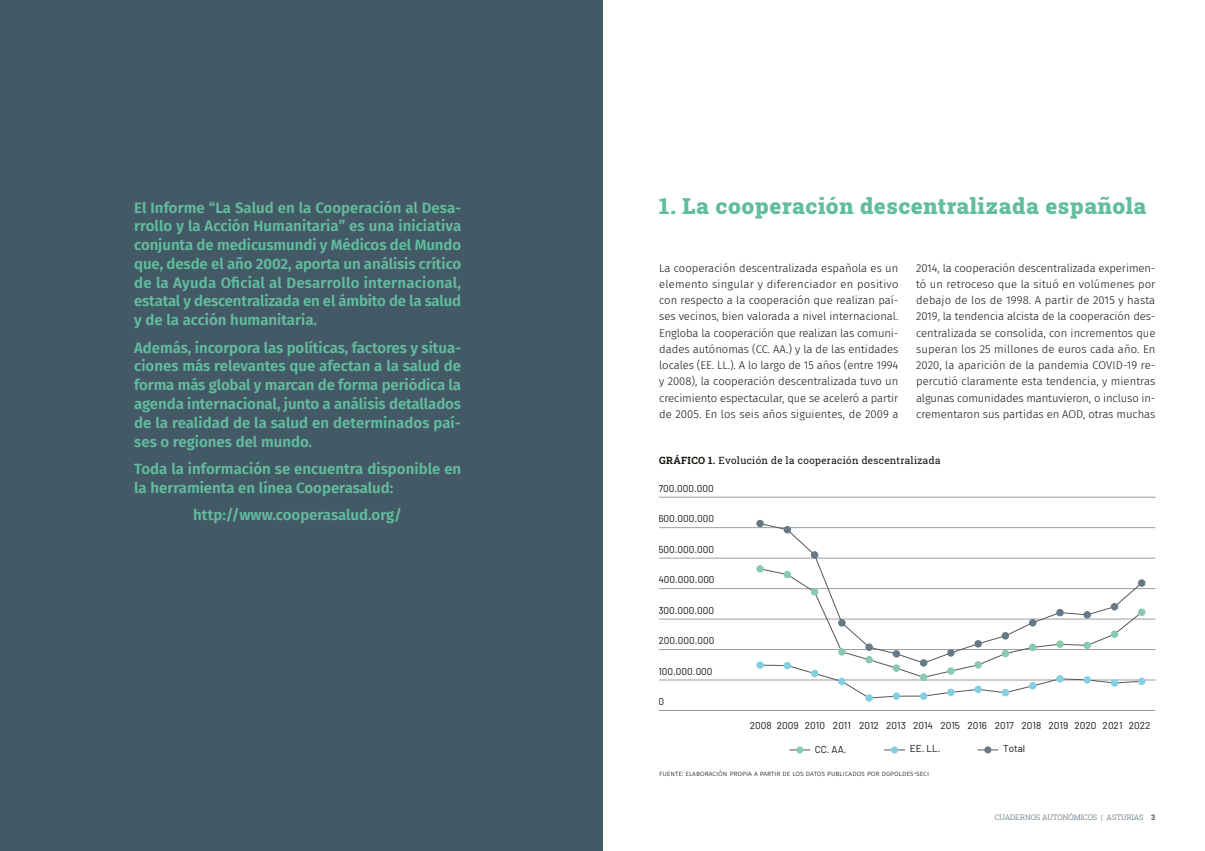
<style>
.page{position:relative;width:1205px;height:851px;background:#fff}
.page>*{position:absolute;margin:0;border:0;box-sizing:border-box;transform-origin:0 0}
.t1{font:900 22.5px "Roboto Slab";letter-spacing:.025em;color:#62bd9e}
.t2{font:600 15px/18.8px "Fira Sans";color:#62bd9e;text-align:justify}
.t3{font:300 11.25px/16.2px "Fira Sans";color:#12120d;text-align:justify}
.t4{font:10px "Barlow";color:#12120d}
.t5{font:10px "Roboto Slab";letter-spacing:.03em;color:#12120d}
.t6{font:300 7.5px "Fira Sans";color:#12120d}
.t7{font:300 7.5px "Roboto Slab";color:#445966}
.s1{font-weight:700}
</style>
<div class="page">
<div style="left:0;top:0;width:602px;height:850px;background:#445966"></div>
<svg style="left:884px;top:749px;width:21px;height:1px"></svg>
<div style="left:891px;top:746px;width:7px;height:7px;background:#85cfe3;border-radius:50%"></div>
<svg style="left:977px;top:749px;width:21px;height:1px"></svg>
<div style="left:984px;top:746px;width:7px;height:7px;background:#657987;border-radius:50%"></div>
<svg style="left:789px;top:749px;width:21px;height:1px"></svg>
<div style="left:796px;top:746px;width:7px;height:7px;background:#89cab0;border-radius:50%"></div>
<hr style="left:659px;top:710px;width:496px;height:1px;background:#9d9e9e">
<hr style="left:659px;top:679px;width:496px;height:1px;background:#9d9e9e">
<hr style="left:659px;top:649px;width:496px;height:1px;background:#9d9e9e">
<hr style="left:659px;top:618px;width:496px;height:1px;background:#9d9e9e">
<hr style="left:659px;top:588px;width:496px;height:1px;background:#9d9e9e">
<hr style="left:659px;top:558px;width:496px;height:1px;background:#9d9e9e">
<hr style="left:659px;top:527px;width:496px;height:1px;background:#9d9e9e">
<hr style="left:659px;top:497px;width:496px;height:1px;background:#9d9e9e">
<svg style="left:759px;top:524px;width:383px;height:174px"></svg>
<div style="left:756px;top:519px;width:8px;height:8px;background:#657987;border-radius:50%"></div>
<div style="left:783px;top:526px;width:8px;height:7px;background:#657987;border-radius:50%"></div>
<div style="left:811px;top:551px;width:7px;height:7px;background:#657987;border-radius:50%"></div>
<div style="left:838px;top:619px;width:7px;height:7px;background:#657987;border-radius:50%"></div>
<div style="left:865px;top:643px;width:8px;height:8px;background:#657987;border-radius:50%"></div>
<div style="left:892px;top:650px;width:8px;height:7px;background:#657987;border-radius:50%"></div>
<div style="left:920px;top:659px;width:7px;height:7px;background:#657987;border-radius:50%"></div>
<div style="left:947px;top:649px;width:7px;height:7px;background:#657987;border-radius:50%"></div>
<div style="left:974px;top:640px;width:8px;height:7px;background:#657987;border-radius:50%"></div>
<div style="left:1001px;top:632px;width:8px;height:7px;background:#657987;border-radius:50%"></div>
<div style="left:1029px;top:619px;width:7px;height:7px;background:#657987;border-radius:50%"></div>
<div style="left:1056px;top:608px;width:7px;height:8px;background:#657987;border-radius:50%"></div>
<div style="left:1083px;top:611px;width:8px;height:7px;background:#657987;border-radius:50%"></div>
<div style="left:1110px;top:603px;width:8px;height:7px;background:#657987;border-radius:50%"></div>
<div style="left:1138px;top:579px;width:7px;height:7px;background:#657987;border-radius:50%"></div>
<div style="left:756px;top:661px;width:8px;height:7px;background:#85cfe3;border-radius:50%"></div>
<div style="left:783px;top:661px;width:8px;height:8px;background:#85cfe3;border-radius:50%"></div>
<div style="left:811px;top:669px;width:7px;height:8px;background:#85cfe3;border-radius:50%"></div>
<div style="left:838px;top:677px;width:7px;height:8px;background:#85cfe3;border-radius:50%"></div>
<div style="left:865px;top:694px;width:8px;height:7px;background:#85cfe3;border-radius:50%"></div>
<div style="left:892px;top:692px;width:8px;height:7px;background:#85cfe3;border-radius:50%"></div>
<div style="left:920px;top:692px;width:7px;height:7px;background:#85cfe3;border-radius:50%"></div>
<div style="left:947px;top:688px;width:7px;height:8px;background:#85cfe3;border-radius:50%"></div>
<div style="left:974px;top:685px;width:8px;height:8px;background:#85cfe3;border-radius:50%"></div>
<div style="left:1001px;top:688px;width:8px;height:8px;background:#85cfe3;border-radius:50%"></div>
<div style="left:1029px;top:682px;width:7px;height:7px;background:#85cfe3;border-radius:50%"></div>
<div style="left:1056px;top:675px;width:7px;height:7px;background:#85cfe3;border-radius:50%"></div>
<div style="left:1083px;top:676px;width:8px;height:7px;background:#85cfe3;border-radius:50%"></div>
<div style="left:1110px;top:679px;width:8px;height:7px;background:#85cfe3;border-radius:50%"></div>
<div style="left:1138px;top:677px;width:7px;height:8px;background:#85cfe3;border-radius:50%"></div>
<div style="left:756px;top:565px;width:8px;height:7px;background:#89cab0;border-radius:50%"></div>
<div style="left:783px;top:570px;width:8px;height:8px;background:#89cab0;border-radius:50%"></div>
<div style="left:811px;top:588px;width:7px;height:7px;background:#89cab0;border-radius:50%"></div>
<div style="left:838px;top:648px;width:7px;height:7px;background:#89cab0;border-radius:50%"></div>
<div style="left:865px;top:655px;width:8px;height:8px;background:#89cab0;border-radius:50%"></div>
<div style="left:892px;top:664px;width:8px;height:7px;background:#89cab0;border-radius:50%"></div>
<div style="left:920px;top:673px;width:7px;height:8px;background:#89cab0;border-radius:50%"></div>
<div style="left:947px;top:667px;width:7px;height:7px;background:#89cab0;border-radius:50%"></div>
<div style="left:974px;top:661px;width:8px;height:7px;background:#89cab0;border-radius:50%"></div>
<div style="left:1001px;top:649px;width:8px;height:8px;background:#89cab0;border-radius:50%"></div>
<div style="left:1029px;top:643px;width:7px;height:8px;background:#89cab0;border-radius:50%"></div>
<div style="left:1056px;top:640px;width:7px;height:8px;background:#89cab0;border-radius:50%"></div>
<div style="left:1083px;top:641px;width:8px;height:8px;background:#89cab0;border-radius:50%"></div>
<div style="left:1110px;top:630px;width:8px;height:7px;background:#89cab0;border-radius:50%"></div>
<div style="left:1138px;top:608px;width:7px;height:8px;background:#89cab0;border-radius:50%"></div>
<p class="t2" style="left:134px;top:197px;width:328px">El Informe “La Salud en la Cooperación al Desa&shy;rrollo y la Acción Humanitaria” es una iniciativa conjunta de medicusmundi y Médicos del Mundo que, desde el año 2002, aporta un análisis crítico de la Ayuda Oficial al Desarrollo internacional, estatal y descentralizada en el ámbito de la salud y de la acción humanitaria.</p>
<p class="t2" style="left:134px;top:337px;width:328px">Además, incorpora las políticas, factores y situa&shy;ciones más relevantes que afectan a la salud de forma más global y marcan de forma periódica la agenda internacional, junto a análisis detallados de la realidad de la salud en determinados paí&shy;ses o regiones del mundo.</p>
<h2 class="t2" style="left:134px;top:458px;width:329px">Toda la información se encuentra disponible en la herramienta en línea Cooperasalud:</h2>
<h2 class="t2" style="left:193px;top:504px;width:210px">http://www.cooperasalud.org/</h2>
<h1 class="t1" style="left:659px;top:190px;width:488px">1. La cooperación descentralizada española</h1>
<p class="t3" style="left:659px;top:259px;width:241px">La cooperación descentralizada española es un elemento singular y diferenciador en positivo con respecto a la cooperación que realizan paí&shy;ses vecinos, bien valorada a nivel internacional.<br>Engloba la cooperación que realizan las comuni&shy;dades autónomas (CC. AA.) y la de las entidades locales (EE. LL.). A lo largo de 15 años (entre 1994 y 2008), la cooperación descentralizada tuvo un crecimiento espectacular, que se aceleró a partir de 2005. En los seis años siguientes, de 2009 a</p>
<p class="t3" style="left:916px;top:259px;width:241px">2014, la cooperación descentralizada experimen&shy;tó un retroceso que la situó en volúmenes por debajo de los de 1998. A partir de 2015 y hasta 2019, la tendencia alcista de la cooperación des&shy;centralizada se consolida, con incrementos que superan los 25 millones de euros cada año. En 2020, la aparición de la pandemia COVID-19 re&shy;percutió claramente esta tendencia, y mientras algunas comunidades mantuvieron, o incluso in&shy;crementaron sus partidas en AOD, otras muchas</p>
<p class="t5" style="left:659px;top:453px;width:283px"><span class="s1">GRÁFICO 1.</span> Evolución de la cooperación descentralizada</p>
<p class="t4" style="left:658px;top:481px;width:57px">700.000.000</p>
<p class="t4" style="left:658px;top:511px;width:57px">600.000.000</p>
<p class="t4" style="left:658px;top:542px;width:57px">500.000.000</p>
<p class="t4" style="left:658px;top:572px;width:58px">400.000.000</p>
<p class="t4" style="left:658px;top:602px;width:57px">300.000.000</p>
<p class="t4" style="left:658px;top:633px;width:58px">200.000.000</p>
<p class="t4" style="left:658px;top:663px;width:56px">100.000.000</p>
<p class="t4" style="left:658px;top:694px;width:7px">0</p>
<p class="t4" style="left:750px;top:718px;width:402px">2008 2009 2010 2011 2012 2013 2014 2015 2016 2017 2018 2019 2020 2021 2022</p>
<p class="t4" style="left:815px;top:742px;width:33px">CC. AA.</p>
<p class="t4" style="left:909px;top:741px;width:33px">EE. LL.</p>
<p class="t4" style="left:1003px;top:741px;width:24px">Total</p>
<p class="t6" style="left:659px;top:767px;width:236px">Fuente: Elaboración propia a partir de los datos publicados por DGPOLDES</p>
<p class="t6" style="left:913px;top:767px;width:7px">-SECI</p>
<p class="t7" style="left:995px;top:811px;width:162px">CUADERNOS AUTONÓMICOS | ASTURIAS <span class="s1">3</span></p>
</div>
